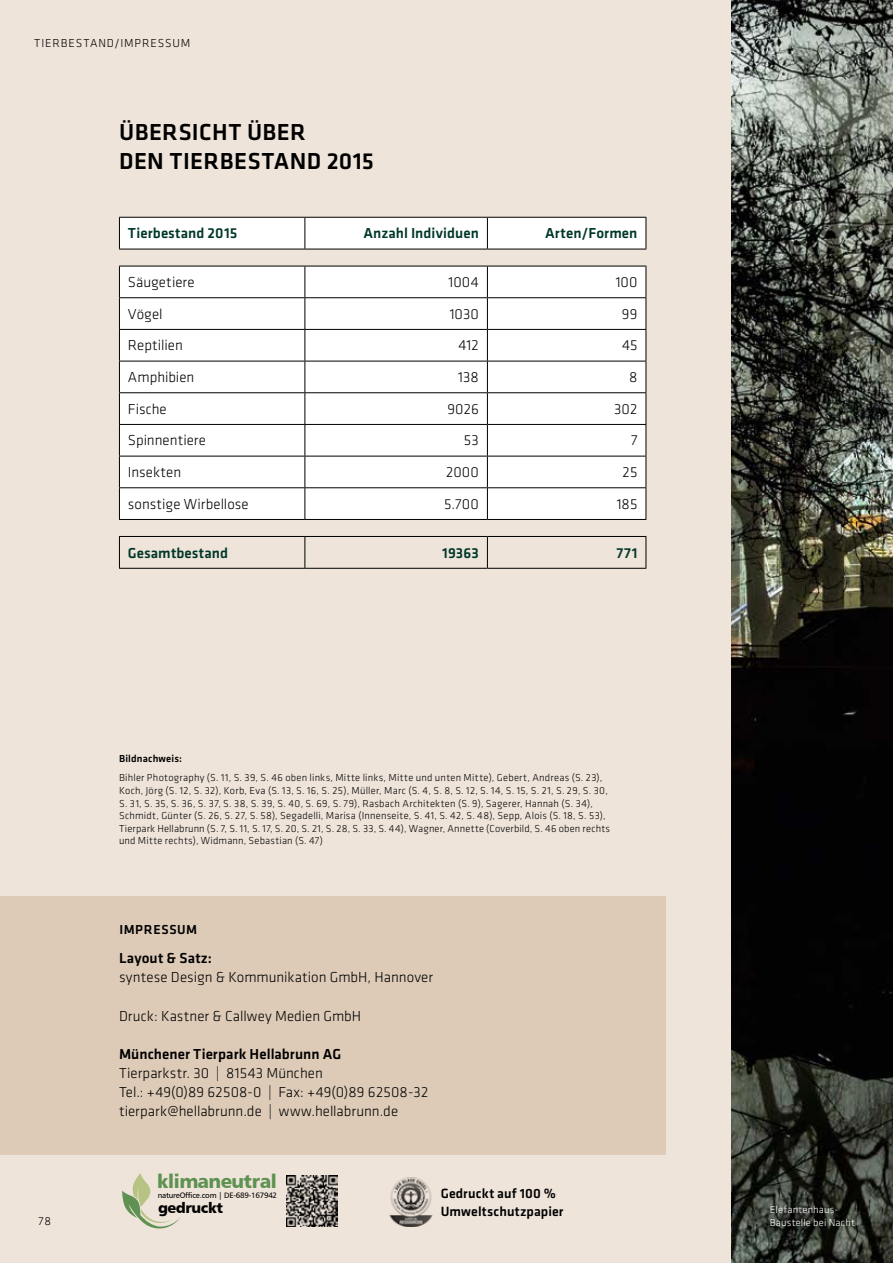
<style>
.page{position:relative;width:893px;height:1263px;background:#eee4da}
.page>*{position:absolute;margin:0;border:0;box-sizing:border-box;transform-origin:0 0}
.t1{font:500 24px/28.5px "Klavika";letter-spacing:.015em;color:#000}
.t2{font:19.2px "Humanist 777 BT Black B";letter-spacing:-.03em;color:#66a461}
.t3{font:300 15px/19.2px "Klavika";letter-spacing:.005em;color:#000}
.t4{font:500 15px "Klavika";letter-spacing:.005em;color:#00372a}
.t5{font:500 15px "Klavika";letter-spacing:.005em;color:#000}
.t6{font:14.7px "Humanist 777 BT Black B";letter-spacing:-.03em;color:#000}
.t7{font:500 13.95px/18.5px "Klavika";letter-spacing:.01em;color:#000}
.t8{font:500 13.5px "Klavika";letter-spacing:.05em;color:#000}
.t9{font:300 12px "Klavika";letter-spacing:.07em;color:#000}
.t10{font:300 10.5px/12.6px "Klavika";letter-spacing:.02em;color:#000}
.t11{font:300 10.5px/12.6px "Klavika";letter-spacing:.015em;color:#fff}
.t12{font:500 10.5px "Klavika";letter-spacing:.02em;color:#000}
.t13{font:7.8px "Humanist 777 BT Roman B";letter-spacing:-.03em;color:#000}
</style>
<div class="page">
<div style="left:0;top:896px;width:665px;height:258px;background:#ddcbb8"></div>
<img style="left:731px;top:0;width:162px;height:1263px">
<svg style="left:119px;top:218px;width:527px;height:301px;background:#fbfafa"></svg>
<hr style="left:646px;top:218px;width:1px;height:31px;background:#000">
<hr style="left:646px;top:266px;width:1px;height:31px;background:#000">
<hr style="left:646px;top:298px;width:1px;height:31px;background:#000">
<hr style="left:646px;top:330px;width:1px;height:31px;background:#000">
<hr style="left:646px;top:361px;width:1px;height:31px;background:#000">
<hr style="left:646px;top:393px;width:1px;height:31px;background:#000">
<hr style="left:646px;top:425px;width:1px;height:31px;background:#000">
<hr style="left:646px;top:456px;width:1px;height:31px;background:#000">
<hr style="left:646px;top:488px;width:1px;height:31px;background:#000">
<hr style="left:304px;top:537px;width:1px;height:31px;background:#000">
<hr style="left:487px;top:537px;width:1px;height:31px;background:#000">
<hr style="left:646px;top:537px;width:1px;height:31px;background:#000">
<hr style="left:304px;top:218px;width:1px;height:31px;background:#000">
<hr style="left:487px;top:218px;width:1px;height:31px;background:#000">
<hr style="left:304px;top:266px;width:1px;height:31px;background:#000">
<hr style="left:487px;top:266px;width:1px;height:31px;background:#000">
<hr style="left:119px;top:297px;width:186px;height:1px;background:#000">
<hr style="left:305px;top:297px;width:182px;height:1px;background:#000">
<hr style="left:304px;top:298px;width:1px;height:31px;background:#000">
<hr style="left:487px;top:297px;width:159px;height:1px;background:#000">
<hr style="left:487px;top:298px;width:1px;height:31px;background:#000">
<hr style="left:119px;top:329px;width:186px;height:1px;background:#000">
<hr style="left:305px;top:329px;width:182px;height:1px;background:#000">
<hr style="left:304px;top:330px;width:1px;height:31px;background:#000">
<hr style="left:487px;top:329px;width:159px;height:1px;background:#000">
<hr style="left:487px;top:330px;width:1px;height:31px;background:#000">
<hr style="left:119px;top:361px;width:186px;height:1px;background:#000">
<hr style="left:305px;top:361px;width:182px;height:1px;background:#000">
<hr style="left:304px;top:361px;width:1px;height:31px;background:#000">
<hr style="left:487px;top:361px;width:159px;height:1px;background:#000">
<hr style="left:487px;top:361px;width:1px;height:31px;background:#000">
<hr style="left:119px;top:392px;width:186px;height:1px;background:#000">
<hr style="left:305px;top:392px;width:182px;height:1px;background:#000">
<hr style="left:304px;top:393px;width:1px;height:31px;background:#000">
<hr style="left:487px;top:392px;width:159px;height:1px;background:#000">
<hr style="left:487px;top:393px;width:1px;height:31px;background:#000">
<hr style="left:119px;top:424px;width:186px;height:1px;background:#000">
<hr style="left:305px;top:424px;width:182px;height:1px;background:#000">
<hr style="left:304px;top:425px;width:1px;height:31px;background:#000">
<hr style="left:487px;top:424px;width:159px;height:1px;background:#000">
<hr style="left:487px;top:425px;width:1px;height:31px;background:#000">
<hr style="left:119px;top:456px;width:186px;height:1px;background:#000">
<hr style="left:305px;top:456px;width:182px;height:1px;background:#000">
<hr style="left:304px;top:456px;width:1px;height:31px;background:#000">
<hr style="left:487px;top:456px;width:159px;height:1px;background:#000">
<hr style="left:487px;top:456px;width:1px;height:31px;background:#000">
<hr style="left:119px;top:487px;width:186px;height:1px;background:#000">
<hr style="left:305px;top:487px;width:182px;height:1px;background:#000">
<hr style="left:304px;top:488px;width:1px;height:31px;background:#000">
<hr style="left:487px;top:487px;width:159px;height:1px;background:#000">
<hr style="left:487px;top:488px;width:1px;height:31px;background:#000">
<hr style="left:119px;top:266px;width:186px;height:1px;background:#000">
<hr style="left:119px;top:266px;width:1px;height:31px;background:#000">
<hr style="left:305px;top:266px;width:182px;height:1px;background:#000">
<hr style="left:487px;top:266px;width:159px;height:1px;background:#000">
<hr style="left:119px;top:298px;width:1px;height:31px;background:#000">
<hr style="left:119px;top:330px;width:1px;height:31px;background:#000">
<hr style="left:119px;top:361px;width:1px;height:31px;background:#000">
<hr style="left:119px;top:393px;width:1px;height:31px;background:#000">
<hr style="left:119px;top:425px;width:1px;height:31px;background:#000">
<hr style="left:119px;top:456px;width:1px;height:31px;background:#000">
<hr style="left:119px;top:488px;width:1px;height:31px;background:#000">
<hr style="left:119px;top:519px;width:186px;height:1px;background:#000">
<hr style="left:305px;top:519px;width:182px;height:1px;background:#000">
<hr style="left:487px;top:519px;width:159px;height:1px;background:#000">
<hr style="left:119px;top:217px;width:186px;height:1px;background:#000">
<hr style="left:119px;top:218px;width:1px;height:31px;background:#000">
<hr style="left:305px;top:217px;width:182px;height:1px;background:#000">
<hr style="left:487px;top:217px;width:159px;height:1px;background:#000">
<hr style="left:119px;top:249px;width:186px;height:1px;background:#000">
<hr style="left:305px;top:249px;width:182px;height:1px;background:#000">
<hr style="left:487px;top:249px;width:159px;height:1px;background:#000">
<hr style="left:119px;top:536px;width:186px;height:1px;background:#000">
<hr style="left:119px;top:537px;width:1px;height:31px;background:#000">
<hr style="left:305px;top:536px;width:182px;height:1px;background:#000">
<hr style="left:487px;top:536px;width:159px;height:1px;background:#000">
<hr style="left:119px;top:568px;width:186px;height:1px;background:#000">
<hr style="left:305px;top:568px;width:182px;height:1px;background:#000">
<hr style="left:487px;top:568px;width:159px;height:1px;background:#000">
<img style="left:389px;top:1177px;width:44px;height:49px">
<svg style="left:122px;top:1173px;width:58px;height:55px"></svg>
<img style="left:287px;top:1175px;width:51px;height:51px">
<p class="t9" style="left:34px;top:36px;width:158px">TIERBESTAND/IMPRESSUM</p>
<h1 class="t1" style="left:119px;top:118px;width:256px">ÜBERSICHT ÜBER<br>DEN TIERBESTAND 2015</h1>
<h3 class="t4" style="left:128px;top:225px;width:111px">Tierbestand 2015</h3>
<h3 class="t4" style="left:363px;top:225px;width:117px">Anzahl Individuen</h3>
<h3 class="t4" style="left:545px;top:225px;width:94px">Arten/Formen</h3>
<h3 class="t3" style="left:128px;top:273px;width:68px">Säugetiere</h3>
<h3 class="t3" style="left:449px;top:273px;width:32px">1004</h3>
<h3 class="t3" style="left:616px;top:273px;width:23px">100</h3>
<h3 class="t3" style="left:128px;top:304px;width:36px">Vögel</h3>
<h3 class="t3" style="left:450px;top:304px;width:31px">1030</h3>
<h3 class="t3" style="left:622px;top:304px;width:17px">99</h3>
<h3 class="t3" style="left:128px;top:336px;width:56px">Reptilien</h3>
<h3 class="t3" style="left:458px;top:336px;width:22px">412</h3>
<h3 class="t3" style="left:622px;top:336px;width:17px">45</h3>
<h3 class="t3" style="left:128px;top:368px;width:68px">Amphibien</h3>
<h3 class="t3" style="left:458px;top:368px;width:22px">138</h3>
<h3 class="t3" style="left:629px;top:368px;width:10px">8</h3>
<h3 class="t3" style="left:128px;top:399px;width:40px">Fische</h3>
<h3 class="t3" style="left:447px;top:399px;width:33px">9026</h3>
<h3 class="t3" style="left:614px;top:399px;width:25px">302</h3>
<h3 class="t3" style="left:128px;top:431px;width:80px">Spinnentiere</h3>
<h3 class="t3" style="left:464px;top:431px;width:16px">53</h3>
<h3 class="t3" style="left:631px;top:431px;width:8px">7</h3>
<h3 class="t3" style="left:128px;top:463px;width:55px">Insekten</h3>
<h3 class="t3" style="left:446px;top:463px;width:34px">2000</h3>
<h3 class="t3" style="left:622px;top:463px;width:16px">25</h3>
<h3 class="t3" style="left:128px;top:494px;width:122px">sonstige Wirbellose</h3>
<h3 class="t3" style="left:444px;top:494px;width:36px">5.700</h3>
<h3 class="t3" style="left:617px;top:494px;width:22px">185</h3>
<h3 class="t4" style="left:128px;top:545px;width:102px">Gesamtbestand</h3>
<h3 class="t4" style="left:442px;top:545px;width:38px">19363</h3>
<h3 class="t4" style="left:616px;top:545px;width:22px">771</h3>
<p class="t12" style="left:119px;top:753px;width:65px">Bildnachweis:</p>
<p class="t10" style="left:119px;top:772px;width:493px">Bihler Photography (S. 11, S. 39, S. 46 oben links, Mitte links, Mitte und unten Mitte), Gebert, Andreas (S. 23), Koch, Jörg (S. 12, S. 32), Korb, Eva (S. 13, S. 16, S. 25), Müller, Marc (S. 4, S. 8, S. 12, S. 14, S. 15, S. 21, S. 29, S. 30, S. 31, S. 35, S. 36, S. 37, S. 38, S. 39, S. 40, S. 69, S. 79), Rasbach Architekten (S. 9), Sagerer, Hannah (S. 34), Schmidt, Günter (S. 26, S. 27, S. 58), Segadelli, Marisa (Innenseite, S. 41, S. 42, S. 48), Sepp, Alois (S. 18, S. 53), Tierpark Hellabrunn (S. 7, S. 11, S. 17, S. 20, S. 21, S. 28, S. 33, S. 44), Wagner, Annette (Coverbild, S. 46 oben rechts und Mitte rechts), Widmann, Sebastian (S. 47)</p>
<p class="t8" style="left:119px;top:923px;width:79px">IMPRESSUM</p>
<p class="t9" style="left:38px;top:1214px;width:14px">78</p>
<h3 class="t5" style="left:119px;top:950px;width:95px">Layout &amp; Satz:</h3>
<h3 class="t3" style="left:119px;top:968px;width:316px">syntese Design &amp; Kommunikation GmbH, Hannover</h3>
<h3 class="t3" style="left:119px;top:1006px;width:244px">Druck: Kastner &amp; Callwey Medien GmbH</h3>
<h3 class="t5" style="left:119px;top:1046px;width:224px">Münchener Tierpark Hellabrunn AG</h3>
<h3 class="t3" style="left:119px;top:1063px;width:311px">Tierparkstr. 30 | 81543 München<br>Tel.: +49(0)89 62508-0 | Fax: +49(0)89 62508-32 tierpark@hellabrunn.de | www.hellabrunn.de</h3>
<h2 class="t2" style="left:157px;top:1168px;width:121px">klimaneutral</h2>
<p class="t13" style="left:158px;top:1190px;width:121px">natureOffice.com | DE-689-167942</p>
<h3 class="t6" style="left:158px;top:1198px;width:66px">gedruckt</h3>
<p class="t11" style="left:770px;top:1203px;width:87px">Elefantenhaus-<br>Baustelle bei Nacht</p>
<h3 class="t7" style="left:441px;top:1184px;width:124px">Gedruckt auf 100 %<br>Umweltschutzpapier</h3>
</div>
